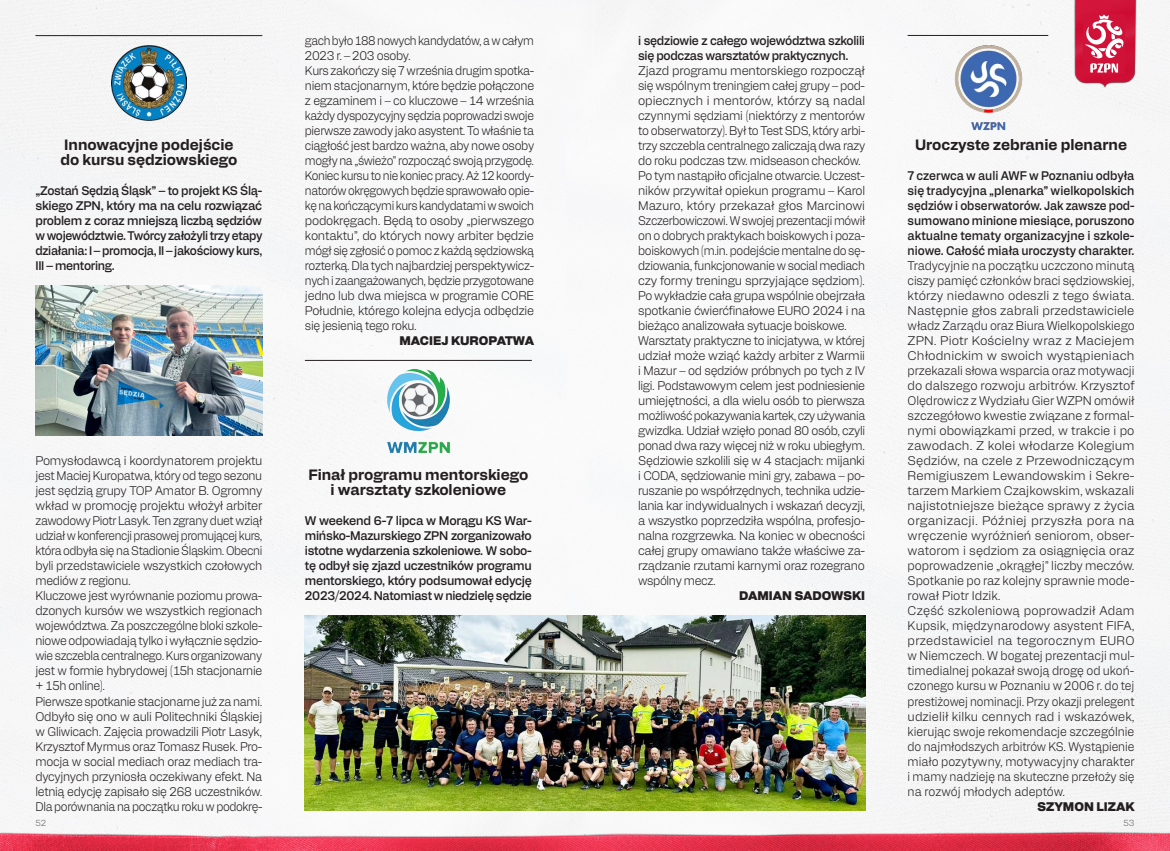
<style>
.page{position:relative;width:1170px;height:851px;background:#fff}
.page>*{position:absolute;margin:0;border:0;box-sizing:border-box;transform-origin:0 0}
.śródtytuł{font:700 15px/15px "Alfabet";color:#231f20}
._002_Akapit_zwykły{font:300 12.5px/15px "Alfabet";letter-spacing:-.025em;color:#231f20;text-align:justify;scale:.95 1}
._002_Akapit_zwykły-2{font:300 12.5px/15px "Alfabet";letter-spacing:-.025em;color:#231f20;text-align:justify}
._002_Akapit_zwykły-3{font:300 12.5px/15px "Alfabet";letter-spacing:-.025em;color:#231f20;text-align:justify;scale:.94 1}
._002_Akapit_zwykły-4{font:300 12.5px/15px "Alfabet";letter-spacing:-.025em;color:#231f20;text-align:justify;scale:.92 1}
._002_Akapit_zwykły-5{font:500 12.5px/15px "Alfabet";letter-spacing:-.025em;color:#231f20;text-align:justify;scale:.95 1}
._002_Akapit_zwykły-6{font:500 12.5px/15px "Alfabet";letter-spacing:-.025em;color:#231f20;text-align:justify;scale:.94 1}
._002_Akapit_zwykły-7{font:500 12.5px/15px "Alfabet";letter-spacing:-.025em;color:#231f20;text-align:justify}
._002_Akapit_zwykły-8{font:300 12.5px/15px "Alfabet";letter-spacing:-.025em;color:#231f20;scale:.91 1}
.autor{font:900 12.5px "Alfabet";color:#231f20}
.t1{font:300 8.75px "Alfabet";color:#6c6d70}
</style>
<div class="page">
<img style="left:0;top:0;width:1169px;height:825px">
<img style="left:0;top:825px;width:1169px;height:25px">
<img style="left:1049px;top:0;width:120px;height:105px">
<div style="left:1083px;top:14px;width:41px;height:60px;background:#d01238"></div>
<svg style="left:1085px;top:14px;width:38px;height:59px"></svg>
<img style="left:112px;top:45px;width:74px;height:75px">
<hr style="left:35px;top:35px;width:227px;height:1px;background:#231f20">
<img style="left:363px;top:361px;width:110px;height:100px">
<hr style="left:305px;top:360px;width:226px;height:1px;background:#231f20">
<img style="left:934px;top:45px;width:108px;height:90px">
<hr style="left:907px;top:35px;width:141px;height:1px;background:#231f20">
<img style="left:305px;top:615px;width:560px;height:195px">
<img style="left:35px;top:285px;width:227px;height:150px">
<p class="śródtytuł" style="left:60px;top:136px;width:178px">Innowacyjne podejście do kursu sędziowskiego</p>
<p class="_002_Akapit_zwykły-5" style="left:35px;top:182px;width:240px">„Zostań Sędzią Śląsk” – to projekt KS Ślą&shy;skiego ZPN, który ma na celu rozwiązać problem z coraz mniejszą liczbą sędziów w województwie. Twórcy założyli trzy etapy działania: I – promocja, II – jakościowy kurs, III – mentoring.</p>
<p class="_002_Akapit_zwykły-8" style="left:305px;top:32px;width:253px">gach było 188 nowych kandydatów, a w całym<br>2023 r. – 203 osoby.</p>
<p class="_002_Akapit_zwykły-3" style="left:305px;top:62px;width:245px">Kurs zakończy się 7 września drugim spotka&shy;niem stacjonarnym, które będzie połączone z egzaminem i – co kluczowe – 14 września każdy dyspozycyjny sędzia poprowadzi swoje pierwsze zawody jako asystent. To właśnie ta ciągłość jest bardzo ważna, aby nowe osoby mogły na „świeżo” rozpocząć swoją przygodę.</p>
<p class="_002_Akapit_zwykły-4" style="left:305px;top:167px;width:251px">Koniec kursu to nie koniec pracy. Aż 12 koordy&shy;natorów okręgowych będzie sprawowało opie&shy;kę na kończącymi kurs kandydatami w swoich podokręgach. Będą to osoby „pierwszego kontaktu”, do których nowy arbiter będzie mógł się zgłosić o pomoc z każdą sędziowską rozterką. Dla tych najbardziej perspektywicz&shy;nych i zaangażowanych, będzie przygotowane jedno lub dwa miejsca w programie CORE Południe, którego kolejna edycja odbędzie się jesienią tego roku.</p>
<p class="autor" style="left:399px;top:331px;width:136px">MACIEJ KUROPATWA</p>
<p class="_002_Akapit_zwykły-2" style="left:35px;top:452px;width:228px">Pomysłodawcą i koordynatorem projektu jest Maciej Kuropatwa, który od tego sezonu jest sędzią grupy TOP Amator B. Ogromny wkład w promocję projektu włożył arbiter zawodowy Piotr Lasyk. Ten zgrany duet wziął udział w konferencji prasowej promującej kurs, która odbyła się na Stadionie Śląskim. Obecni byli przedstawiciele wszystkich czołowych mediów z regionu.</p>
<p class="_002_Akapit_zwykły" style="left:35px;top:587px;width:240px">Kluczowe jest wyrównanie poziomu prowa&shy;dzonych kursów we wszystkich regionach województwa. Za poszczególne bloki szkole&shy;niowe odpowiadają tylko i wyłącznie sędzio&shy;wie szczebla centralnego. Kurs organizowany jest w formie hybrydowej (15h stacjonarnie + 15h online).</p>
<p class="_002_Akapit_zwykły-3" style="left:35px;top:692px;width:243px">Pierwsze spotkanie stacjonarne już za nami.<br>Odbyło się ono w auli Politechniki Śląskiej w Gliwicach. Zajęcia prowadzili Piotr Lasyk, Krzysztof Myrmus oraz Tomasz Rusek. Pro&shy;mocja w social mediach oraz mediach tra&shy;dycyjnych przyniosła oczekiwany efekt. Na letnią edycję zapisało się 268 uczestników.<br>Dla porównania na początku roku w podokrę-</p>
<p class="śródtytuł" style="left:308px;top:466px;width:221px;text-align:center">Finał programu mentorskiego i warsztaty szkoleniowe</p>
<p class="_002_Akapit_zwykły-7" style="left:305px;top:512px;width:228px">W weekend 6-7 lipca w Morągu KS War&shy;mińsko-Mazurskiego ZPN zorganizowało istotne wydarzenia szkoleniowe. W sobo&shy;tę odbył się zjazd uczestników programu mentorskiego, który podsumował edycję 2023/2024. Natomiast w niedzielę sędzie</p>
<p class="_002_Akapit_zwykły-5" style="left:638px;top:32px;width:240px">i sędziowie z całego województwa szkolili się podczas warsztatów praktycznych.</p>
<p class="_002_Akapit_zwykły-2" style="left:638px;top:62px;width:228px">Zjazd programu mentorskiego rozpoczął się wspólnym treningiem całej grupy – pod&shy;opiecznych i mentorów, którzy są nadal czynnymi sędziami (niektórzy z mentorów to obserwatorzy). Był to Test SDS, który arbi&shy;trzy szczebla centralnego zaliczają dwa razy do roku podczas tzw. midseason checków.</p>
<p class="_002_Akapit_zwykły" style="left:638px;top:167px;width:240px">Po tym nastąpiło oficjalne otwarcie. Uczest&shy;ników przywitał opiekun programu – Karol Mazuro, który przekazał głos Marcinowi Szczerbowiczowi. W swojej prezentacji mówił on o dobrych praktykach boiskowych i poza&shy;boiskowych (m.in. podejście mentalne do sę&shy;dziowania, funkcjonowanie w social mediach czy formy treningu sprzyjające sędziom).<br>Po wykładzie cała grupa wspólnie obejrzała spotkanie ćwierćfinałowe EURO 2024 i na bieżąco analizowała sytuacje boiskowe.</p>
<p class="_002_Akapit_zwykły" style="left:638px;top:332px;width:240px">Warsztaty praktyczne to inicjatywa, w której udział może wziąć każdy arbiter z Warmii i Mazur – od sędziów próbnych po tych z IV ligi. Podstawowym celem jest podniesienie umiejętności, a dla wielu osób to pierwsza możliwość pokazywania kartek, czy używania gwizdka. Udział wzięło ponad 80 osób, czyli ponad dwa razy więcej niż w roku ubiegłym.<br>Sędziowie szkolili się w 4 stacjach: mijanki i CODA, sędziowanie mini gry, zabawa – po&shy;ruszanie po współrzędnych, technika udzie&shy;lania kar indywidualnych i wskazań decyzji, a wszystko poprzedziła wspólna, profesjo&shy;nalna rozgrzewka. Na koniec w obecności całej grupy omawiano także właściwe za&shy;rządzanie rzutami karnymi oraz rozegrano wspólny mecz.</p>
<p class="autor" style="left:739px;top:586px;width:127px">DAMIAN SADOWSKI</p>
<p class="śródtytuł" style="left:915px;top:136px;width:213px">Uroczyste zebranie plenarne</p>
<p class="_002_Akapit_zwykły-6" style="left:907px;top:167px;width:243px">7 czerwca w auli AWF w Poznaniu odbyła się tradycyjna „plenarka” wielkopolskich sędziów i obserwatorów. Jak zawsze pod&shy;sumowano minione miesiące, poruszono aktualne tematy organizacyjne i szkole&shy;niowe. Całość miała uroczysty charakter.</p>
<p class="_002_Akapit_zwykły" style="left:907px;top:257px;width:240px">Tradycyjnie na początku uczczono minutą ciszy pamięć członków braci sędziowskiej, którzy niedawno odeszli z tego świata.<br>Następnie głos zabrali przedstawiciele władz Zarządu oraz Biura Wielkopolskiego ZPN. Piotr Kościelny wraz z Maciejem Chłodnickim w swoich wystąpieniach przekazali słowa wsparcia oraz motywacji do dalszego rozwoju arbitrów. Krzysztof Olędrowicz z Wydziału Gier WZPN omówił szczegółowo kwestie związane z formal&shy;nymi obowiązkami przed, w trakcie i po zawodach. Z kolei włodarze Kolegium Sędziów, na czele z Przewodniczącym Remigiuszem Lewandowskim i Sekre&shy;tarzem Markiem Czajkowskim, wskazali najistotniejsze bieżące sprawy z życia organizacji. Później przyszła pora na wręczenie wyróżnień seniorom, obser&shy;watorom i sędziom za osiągnięcia oraz poprowadzenie „okrągłej” liczby meczów.<br>Spotkanie po raz kolejny sprawnie mode&shy;rował Piotr Idzik.</p>
<p class="_002_Akapit_zwykły-2" style="left:907px;top:602px;width:228px">Część szkoleniową poprowadził Adam Kupsik, międzynarodowy asystent FIFA, przedstawiciel na tegorocznym EURO w Niemczech. W bogatej prezentacji mul&shy;timedialnej pokazał swoją drogę od ukoń&shy;czonego kursu w Poznaniu w 2006 r. do tej prestiżowej nominacji. Przy okazji prelegent udzielił kilku cennych rad i wskazówek, kierując swoje rekomendacje szczególnie do najmłodszych arbitrów KS. Wystąpienie miało pozytywny, motywacyjny charakter i mamy nadzieję na skuteczne przełoży się na rozwój młodych adeptów.</p>
<p class="autor" style="left:1037px;top:796px;width:98px">SZYMON LIZAK</p>
<p class="t1" style="left:35px;top:816px;width:12px">52</p>
<p class="t1" style="left:1123px;top:816px;width:13px">53</p>
</div>
